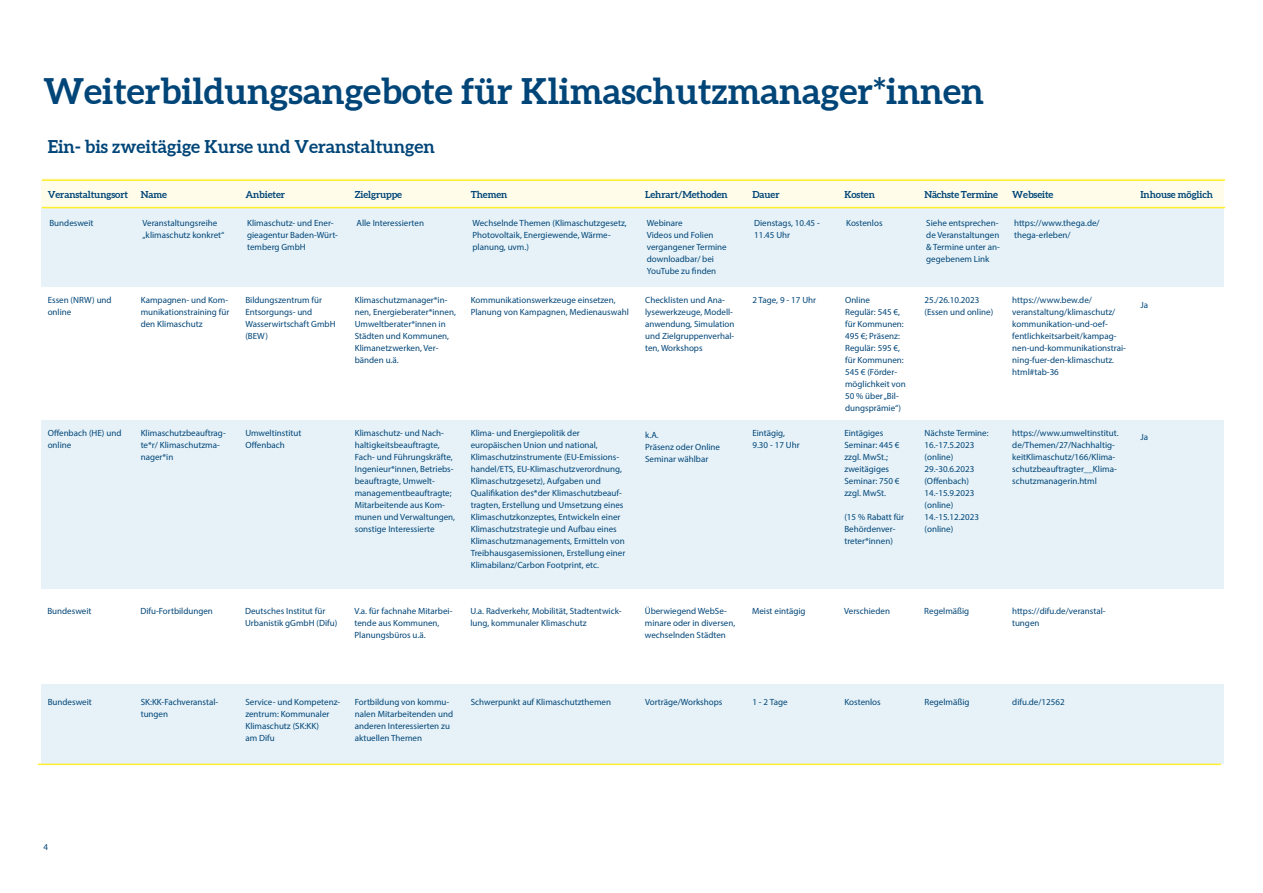
<style>
.page{position:relative;width:1263px;height:893px;background:#fff}
.page>*{position:absolute;margin:0;border:0;box-sizing:border-box;transform-origin:0 0}
.t1{font:700 36px "Aleo";color:#004578}
.t2{font:700 18px "Aleo";color:#004578}
.t3{font:700 9.75px "Aleo";letter-spacing:-.01em;color:#004578}
.t4{font:9px/12px "Myriad Pro";color:#004578}
</style>
<div class="page">
<div style="left:42px;top:684px;width:1182px;height:80px;background:#e6f2f8"></div>
<div style="left:42px;top:420px;width:1182px;height:168px;background:#e6f2f8"></div>
<div style="left:42px;top:207px;width:1182px;height:79px;background:#e6f2f8"></div>
<div style="left:42px;top:179px;width:1182px;height:28px;background:#fffdea"></div>
<hr style="left:42px;top:207px;width:1182px;height:1px;background:#ffef2c">
<hr style="left:38px;top:764px;width:1182px;height:1px;background:#ffef2c">
<h1 class="t1" style="left:43px;top:69px;width:942px">Weiterbildungsangebote für Klimaschutzmanager*innen</h1>
<h2 class="t2" style="left:48px;top:135px;width:389px">Ein- bis zweitägige Kurse und Veranstaltungen</h2>
<p class="t3" style="left:48px;top:188px;width:82px">Veranstaltungsort</p>
<p class="t3" style="left:141px;top:188px;width:28px">Name</p>
<p class="t3" style="left:245px;top:188px;width:41px">Anbieter</p>
<p class="t3" style="left:355px;top:188px;width:49px">Zielgruppe</p>
<p class="t3" style="left:471px;top:188px;width:38px">Themen</p>
<p class="t3" style="left:645px;top:188px;width:84px">Lehrart/Methoden</p>
<p class="t3" style="left:752px;top:188px;width:29px">Dauer</p>
<p class="t3" style="left:844px;top:188px;width:32px">Kosten</p>
<p class="t3" style="left:924px;top:188px;width:75px">Nächste Termine</p>
<p class="t3" style="left:1012px;top:188px;width:43px">Webseite</p>
<p class="t4" style="left:49px;top:217px;width:46px">Bundesweit</p>
<p class="t4" style="left:142px;top:217px;width:84px">Veranstaltungsreihe „klimaschutz konkret“</p>
<p class="t4" style="left:247px;top:217px;width:92px">Klimaschutz- und Ener&shy;gieagentur Baden-Würt&shy;temberg GmbH</p>
<p class="t4" style="left:356px;top:217px;width:69px">Alle Interessierten</p>
<p class="t4" style="left:472px;top:217px;width:156px">Wechselnde Themen (Klimaschutzgesetz,<br>Photovoltaik, Energiewende, Wärme&shy;planung, uvm.)</p>
<p class="t4" style="left:647px;top:217px;width:81px">Webinare<br>Videos und Folien vergangener Termine downloadbar/ bei<br>YouTube zu finden</p>
<p class="t4" style="left:754px;top:217px;width:67px">Dienstags, 10.45 -<br>11.45 Uhr</p>
<p class="t4" style="left:846px;top:217px;width:38px">Kostenlos</p>
<p class="t4" style="left:926px;top:217px;width:75px">Siehe entsprechen&shy;de Veranstaltungen &amp; Termine unter an&shy;gegebenem Link</p>
<p class="t4" style="left:1014px;top:217px;width:87px">https://www.thega.de/ thega-erleben/</p>
<p class="t4" style="left:48px;top:294px;width:66px">Essen (NRW) und online</p>
<p class="t4" style="left:141px;top:294px;width:90px">Kampagnen- und Kom&shy;munikationstraining für den Klimaschutz</p>
<p class="t4" style="left:245px;top:294px;width:92px">Bildungszentrum für<br>Entsorgungs- und<br>Wasserwirtschaft GmbH (BEW)</p>
<p class="t4" style="left:355px;top:294px;width:103px">Klimaschutzmanager*in&shy;nen, Energieberater*innen,<br>Umweltberater*innen in<br>Städten und Kommunen,<br>Klimanetzwerken, Ver&shy;bänden u.ä.</p>
<p class="t4" style="left:471px;top:294px;width:160px">Kommunikationswerkzeuge einsetzen,<br>Planung von Kampagnen, Medienauswahl</p>
<p class="t4" style="left:645px;top:294px;width:91px">Checklisten und Ana&shy;lysewerkzeuge, Modell&shy;anwendung, Simulation und Zielgruppenverhal&shy;ten, Workshops</p>
<p class="t4" style="left:752px;top:294px;width:65px">2 Tage, 9 - 17 Uhr</p>
<p class="t4" style="left:845px;top:294px;width:62px">Online<br>Regulär: 545 €, für Kommunen:<br>495 €; Präsenz:<br>Regulär: 595 €, für Kommunen:<br>545 € (Förder&shy;möglichkeit von<br>50 % über „Bil&shy;dungsprämie“)</p>
<p class="t4" style="left:924px;top:294px;width:70px">25./26.10.2023 (Essen und online)</p>
<p class="t4" style="left:1012px;top:294px;width:115px">https://www.bew.de/ veranstaltung/klimaschutz/ kommunikation-und-oef&shy;fentlichkeitsarbeit/kampag&shy;nen-und-kommunikationstrai&shy;ning-fuer-den-klimaschutz. html#tab-36</p>
<p class="t4" style="left:48px;top:426px;width:75px">Offenbach (HE) und online</p>
<p class="t4" style="left:141px;top:426px;width:87px">Klimaschutzbeauftrag&shy;te*r/ Klimaschutzma&shy;nager*in</p>
<p class="t4" style="left:245px;top:426px;width:58px">Umweltinstitut<br>Offenbach</p>
<p class="t4" style="left:355px;top:426px;width:102px">Klimaschutz- und Nach&shy;haltigkeitsbeauftragte,<br>Fach- und Führungskräfte,<br>Ingenieur*innen, Betriebs&shy;beauftragte, Umwelt&shy;managementbeauftragte;<br>Mitarbeitende aus Kom&shy;munen und Verwaltungen, sonstige Interessierte</p>
<p class="t4" style="left:471px;top:426px;width:156px">Klima- und Energiepolitik der europäischen Union und national, Klimaschutzinstrumente (EU-Emissions&shy;handel/ETS, EU-Klimaschutzverordnung, Klimaschutzgesetz), Aufgaben und Qualifikation des*der Klimaschutzbeauf&shy;tragten, Erstellung und Umsetzung eines Klimaschutzkonzeptes, Entwickeln einer Klimaschutzstrategie und Aufbau eines Klimaschutzmanagements, Ermitteln von Treibhausgasemissionen, Erstellung einer Klimabilanz/Carbon Footprint, etc.</p>
<p class="t4" style="left:645px;top:429px;width:77px">k.A.<br>Präsenz oder Online<br>Seminar wählbar</p>
<p class="t4" style="left:752px;top:426px;width:49px">Eintägig,<br>9.30 - 17 Uhr</p>
<p class="t4" style="left:844px;top:426px;width:57px">Eintägiges<br>Seminar: 445 € zzgl. MwSt.; zweitägiges<br>Seminar: 750 € zzgl. MwSt.</p>
<p class="t4" style="left:924px;top:426px;width:66px">Nächste Termine:<br>16.-17.5.2023 (online)<br>29.-30.6.2023 (Offenbach)<br>14.-15.9.2023 (online)<br>14.-15.12.2023 (online)</p>
<p class="t4" style="left:1012px;top:426px;width:108px">https://www.umweltinstitut. de/Themen/27/Nachhaltig&shy;keitKlimaschutz/166/Klima&shy;schutzbeauftragter__Klima&shy;schutzmanagerin.html</p>
<p class="t4" style="left:844px;top:510px;width:61px">(15 % Rabatt für<br>Behördenver&shy;treter*innen)</p>
<p class="t4" style="left:47px;top:605px;width:46px">Bundesweit</p>
<p class="t4" style="left:140px;top:605px;width:74px">Difu-Fortbildungen</p>
<p class="t4" style="left:245px;top:605px;width:94px">Deutsches Institut für<br>Urbanistik gGmbH (Difu)</p>
<p class="t4" style="left:354px;top:605px;width:99px">V.a. für fachnahe Mitarbei&shy;tende aus Kommunen,<br>Planungsbüros u.ä.</p>
<p class="t4" style="left:470px;top:605px;width:153px">U.a. Radverkehr, Mobilität, Stadtentwick&shy;lung, kommunaler Klimaschutz</p>
<p class="t4" style="left:645px;top:605px;width:92px">Überwiegend WebSe&shy;minare oder in diversen, wechselnden Städten</p>
<p class="t4" style="left:752px;top:605px;width:55px">Meist eintägig</p>
<p class="t4" style="left:844px;top:605px;width:47px">Verschieden</p>
<p class="t4" style="left:924px;top:605px;width:46px">Regelmäßig</p>
<p class="t4" style="left:1012px;top:605px;width:95px">https://difu.de/veranstal&shy;tungen</p>
<p class="t3" style="left:1140px;top:188px;width:74px">Inhouse möglich</p>
<p class="t4" style="left:1140px;top:298px;width:9px">Ja</p>
<p class="t4" style="left:1140px;top:431px;width:9px">Ja</p>
<p class="t4" style="left:48px;top:695px;width:46px">Bundesweit</p>
<p class="t4" style="left:141px;top:695px;width:79px">SK:KK-Fachveranstal&shy;tungen</p>
<p class="t4" style="left:245px;top:695px;width:96px">Service- und Kompetenz&shy;zentrum: Kommunaler<br>Klimaschutz (SK:KK)<br>am Difu</p>
<p class="t4" style="left:355px;top:695px;width:100px">Fortbildung von kommu&shy;nalen Mitarbeitenden und anderen Interessierten zu aktuellen Themen</p>
<p class="t4" style="left:471px;top:695px;width:142px">Schwerpunkt auf Klimaschutzthemen</p>
<p class="t4" style="left:645px;top:695px;width:79px">Vorträge/Workshops</p>
<p class="t4" style="left:752px;top:695px;width:37px">1 - 2 Tage</p>
<p class="t4" style="left:844px;top:695px;width:38px">Kostenlos</p>
<p class="t4" style="left:924px;top:695px;width:46px">Regelmäßig</p>
<p class="t4" style="left:1012px;top:695px;width:54px">difu.de/12562</p>
<p class="t4" style="left:43px;top:841px;width:6px">4</p>
</div>
